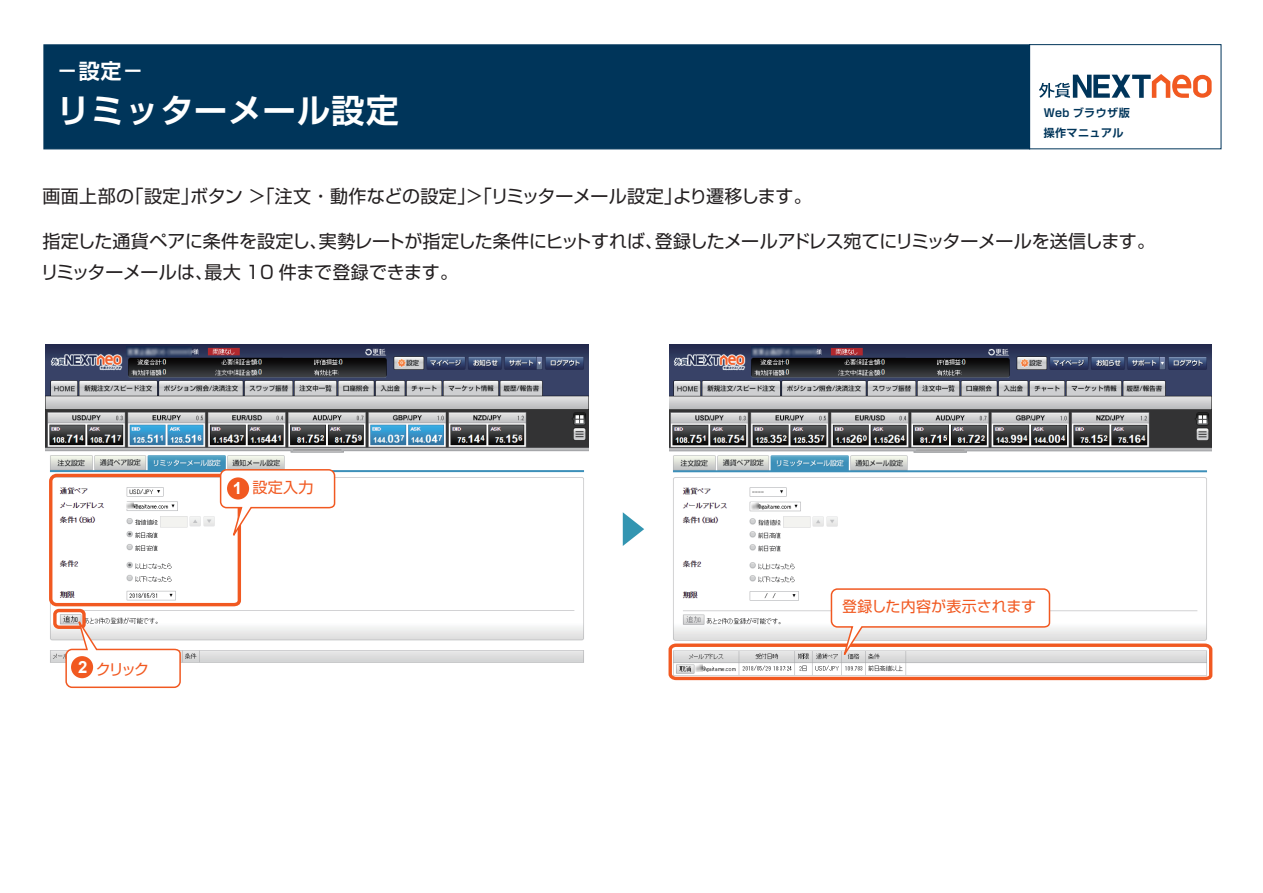
<style>
.page{position:relative;width:1263px;height:893px;background:#fff}
.page>*{position:absolute;margin:0;border:0;box-sizing:border-box;transform-origin:0 0}
.t1{font:700 33px "Shin Go Pro De";letter-spacing:.04em;color:#fff}
.t2{font:700 21px "Shin Go Pro De";color:#fff}
.t3{font:18px/31.5px "Shin Go Pro";letter-spacing:-.015em;color:#231f20}
.t4{font:700 16.8px "Arial";color:#fff}
.t5{font:15px "Shin Go Pro";color:#f15921}
.t6{font:700 11.1px/19.4px "Shin Go Pro De";letter-spacing:.04em;color:#00355a}
.s1{font-family:"Arial";font-weight:700;font-size:16.8px;color:#fff}
</style>
<div class="page">
<img style="left:45px;top:345px;width:543px;height:318px">
<img style="left:669px;top:345px;width:542px;height:243px">
<svg style="left:1039px;top:74px;width:172px;height:24px"></svg>
<div style="left:1029px;top:44px;width:192px;height:105px;border:1px solid #00355a"></div>
<div style="left:43px;top:44px;width:987px;height:105px;background:#00355a;border:1px solid #00355a"></div>
<svg style="left:623px;top:512px;width:21px;height:34px"></svg>
<img style="left:127px;top:346px;width:65px;height:10px">
<img style="left:751px;top:346px;width:65px;height:11px">
<svg style="left:47px;top:468px;width:289px;height:221px"></svg>
<svg style="left:751px;top:503px;width:7px;height:6px"></svg>
<svg style="left:668px;top:588px;width:545px;height:93px"></svg>
<p class="t2" style="left:57px;top:54px;width:88px">－設定－</p>
<h1 class="t1" style="left:57px;top:83px;width:343px">リミッターメール設定</h1>
<p class="t6" style="left:1044px;top:102px;width:88px">Web ブラウザ版操作マニュアル</p>
<p class="t3" style="left:42px;top:179px;width:771px">画面上部の「設定」ボタン ＞「注文・動作などの設定」＞「リミッターメール設定」より遷移します。</p>
<p class="t3" style="left:41px;top:223px;width:1116px">指定した通貨ペアに条件を設定し、実勢レートが指定した条件にヒットすれば、登録したメールアドレス宛てにリミッターメールを送信します。リミッターメールは、最大 10 件まで登録できます。</p>
<p class="t5" style="left:78px;top:657px;width:72px"><span class="s1">2</span> クリック</p>
<p class="t4" style="left:233px;top:477px;width:11px">1</p>
<p class="t5" style="left:252px;top:475px;width:63px">設定入力</p>
<p class="t5" style="left:842px;top:594px;width:195px">登録した内容が表示されます</p>
</div>
